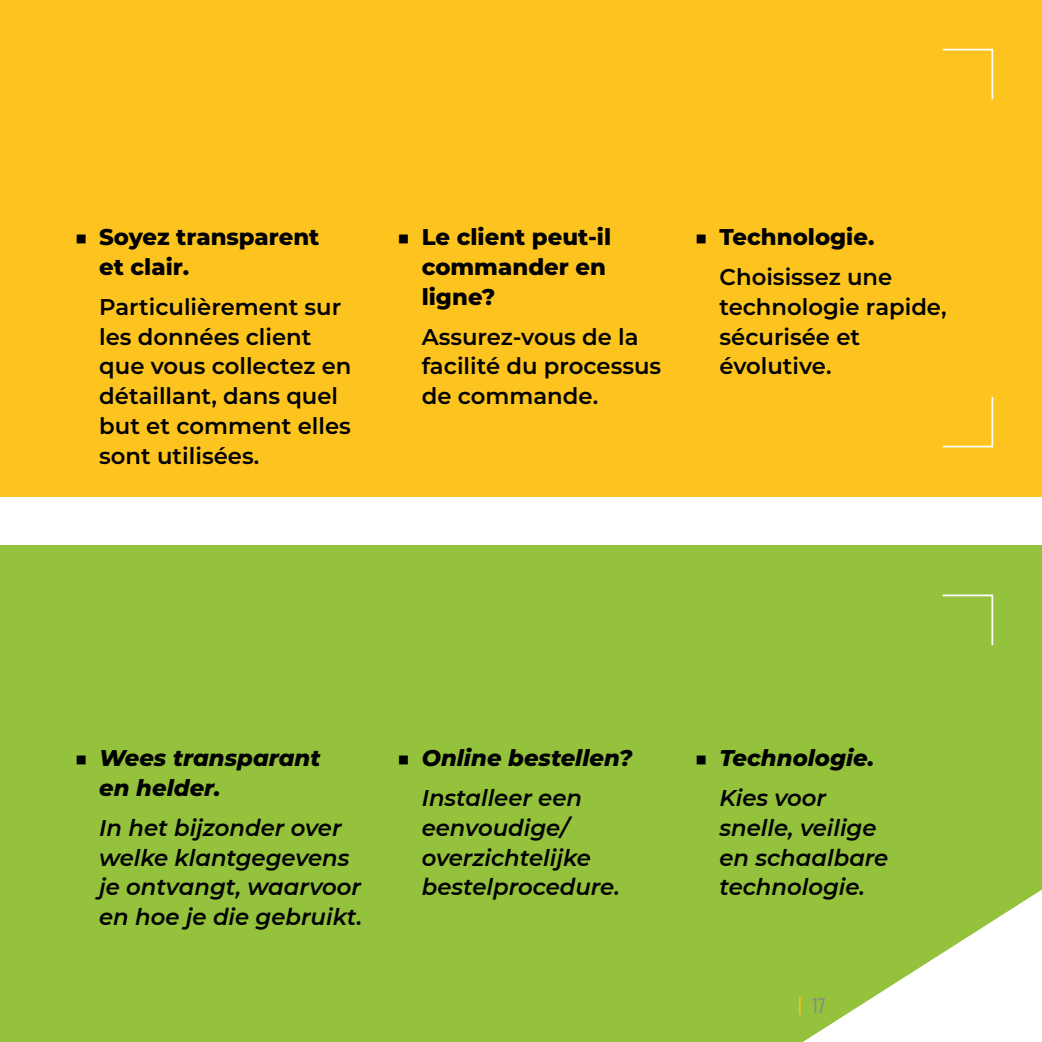
<style>
.page{position:relative;width:1042px;height:1042px;background:#fff}
.page>*{position:absolute;margin:0;border:0;box-sizing:border-box;transform-origin:0 0}
.t1{font:600 22.75px/29.8px "Montserrat";color:#000}
.t2{font:italic 600 22.75px/29.8px "Montserrat";color:#000}
.t3{font:800 22.75px/29.8px "Montserrat";color:#000}
.t4{font:italic 800 22.75px/29.8px "Montserrat";color:#000}
.t5{font:21px "Barlow Condensed";color:#878786}
.s1{color:#fdc41f}
.s2{color:#94c23d}
</style>
<div class="page">
<div style="left:0;top:0;width:1042px;height:496px;background:#fdc41f"></div>
<div style="left:0;top:546px;width:1042px;height:496px;background:#94c23d"></div>
<svg style="left:803px;top:889px;width:239px;height:153px"></svg>
<svg style="left:942px;top:396px;width:52px;height:52px"></svg>
<svg style="left:942px;top:48px;width:52px;height:52px"></svg>
<svg style="left:942px;top:594px;width:52px;height:51px"></svg>
<p class="t3" style="left:99px;top:222px;width:222px;text-indent:-25px">■ Soyez transparent et clair.</p>
<p class="t1" style="left:99px;top:293px;width:254px">Particulièrement sur les données client que vous collectez en détaillant, dans quel but et comment elles sont utilisées.</p>
<p class="t3" style="left:422px;top:222px;width:191px;text-indent:-25px">■ Le client peut-il commander en ligne?</p>
<p class="t1" style="left:422px;top:322px;width:241px">Assurez-vous de la facilité du processus de commande.</p>
<p class="t3" style="left:694px;top:222px;width:181px">■ Technologie.</p>
<p class="t1" style="left:719px;top:263px;width:229px">Choisissez une technologie rapide, sécurisée et évolutive.</p>
<p class="t4" style="left:99px;top:744px;width:223px;text-indent:-25px">■ Wees transparant en helder.</p>
<p class="t2" style="left:99px;top:813px;width:265px">In het bijzonder over welke klantgegevens je ontvangt, waarvoor en hoe je die gebruikt.</p>
<p class="t4" style="left:397px;top:745px;width:237px">■ Online bestellen?</p>
<p class="t2" style="left:422px;top:784px;width:200px">Installeer een eenvoudige/ overzichtelijke bestelprocedure.</p>
<p class="t4" style="left:694px;top:745px;width:181px">■ Technologie.</p>
<p class="t2" style="left:719px;top:784px;width:170px">Kies voor snelle, veilige en schaalbare technologie.</p>
<p class="t5" style="left:798px;top:994px;width:42px"><span class="s1">|</span> 17 <span class="s2">|</span></p>
</div>
